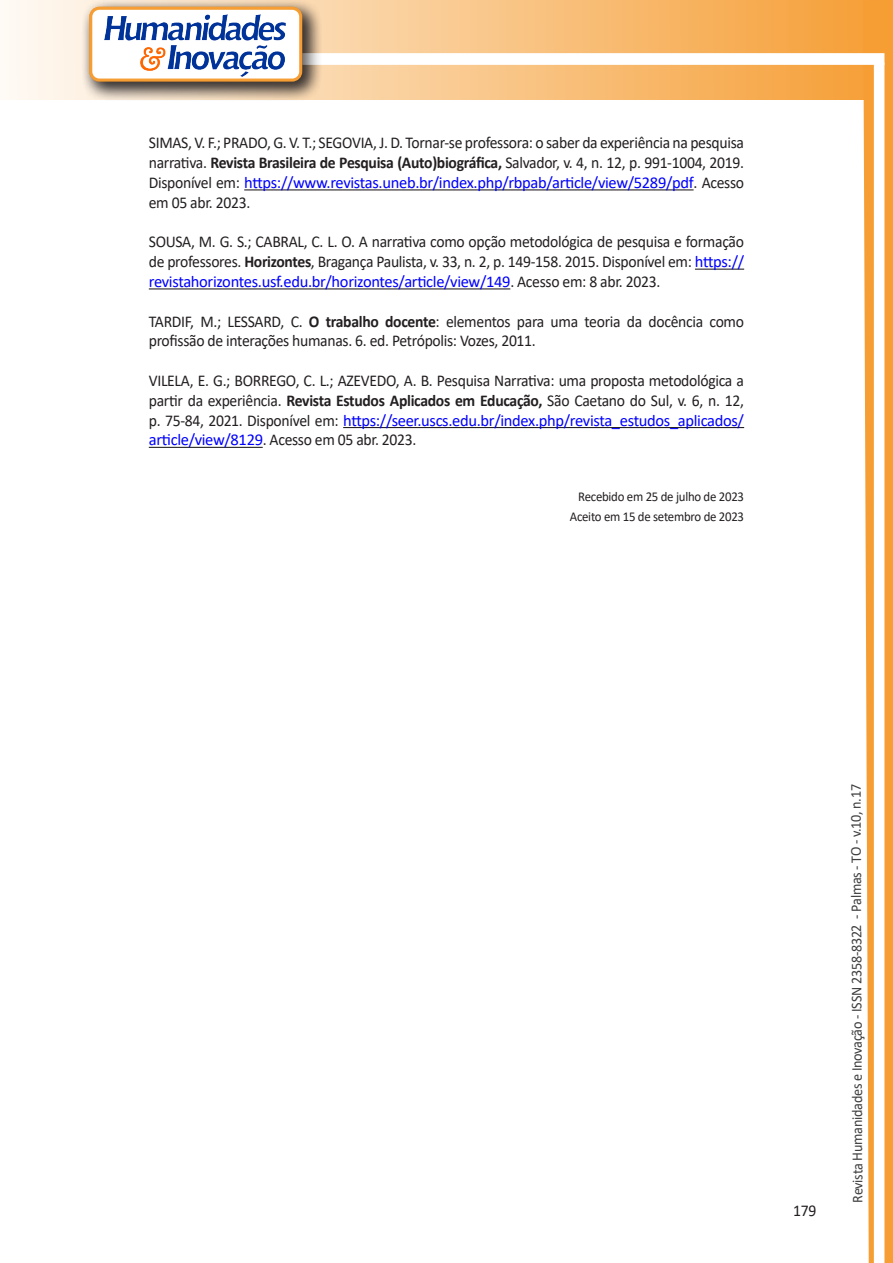
<style>
.page{position:relative;width:893px;height:1263px;background:#fff}
.page>*{position:absolute;margin:0;border:0;box-sizing:border-box;transform-origin:0 0}
.texto{font:16.5px/19.8px "Calibri";letter-spacing:-.02em;color:#231f20;text-align:justify;scale:.95 1}
.t1{font:15px "Calibri";letter-spacing:-.025em;color:#3e3e3f;scale:.95 1}
.texto-2{font:13.5px "Calibri";letter-spacing:-.02em;color:#231f20;scale:.95 1}
.s1{font-weight:700}
.s2{color:#00f}
</style>
<div class="page">
<svg style="left:5px;top:0;width:858px;height:100px;background:#f9c484"></svg>
<div style="left:302px;top:53px;width:582px;height:12px;background:#fff;border:2px solid #fff"></div>
<svg style="left:863px;top:0;width:30px;height:1263px"></svg>
<div style="left:81px;top:0;width:241px;height:102px;background:#231f20;opacity:.75"></div>
<div style="left:91px;top:8px;width:210px;height:72px;background:#fff;border-radius:9px"></div>
<img style="left:104px;top:14px;width:181px;height:62px">
<div style="left:89px;top:7px;width:213px;height:75px;border:3px solid #f69e34;border-radius:9px"></div>
<hr style="left:244px;top:189px;width:450px;height:1px;background:#231f20">
<hr style="left:695px;top:269px;width:49px;height:1px;background:#231f20">
<hr style="left:149px;top:288px;width:361px;height:1px;background:#231f20">
<hr style="left:343px;top:427px;width:401px;height:1px;background:#231f20">
<hr style="left:149px;top:447px;width:114px;height:1px;background:#231f20">
<p class="texto" style="left:149px;top:133px;width:628px">SIMAS, V. F.; PRADO, G. V. T.; SEGOVIA, J. D. Tornar-se professora: o saber da experiência na pesquisa narrativa. <span class="s1">Revista Brasileira de Pesquisa (Auto)biográfica,</span> Salvador, v. 4, n. 12, p. 991-1004, 2019.<br>Disponível em: <span class="s2">https://www.revistas.uneb.br/index.php/rbpab/article/view/5289/pdf</span>. Acesso em 05 abr. 2023.</p>
<p class="texto" style="left:149px;top:232px;width:628px">SOUSA, M. G. S.; CABRAL, C. L. O. A narrativa como opção metodológica de pesquisa e formação de professores. <span class="s1">Horizontes</span>, Bragança Paulista, v. 33, n. 2, p. 149-158. 2015. Disponível em: <span class="s2">https:// revistahorizontes.usf.edu.br/horizontes/article/view/149</span>. Acesso em: 8 abr. 2023.</p>
<p class="texto" style="left:149px;top:311px;width:628px">TARDIF, M.; LESSARD, C. <span class="s1">O trabalho docente</span>: elementos para uma teoria da docência como profissão de interações humanas. 6. ed. Petrópolis: Vozes, 2011.</p>
<p class="texto" style="left:149px;top:370px;width:628px">VILELA, E. G.; BORREGO, C. L.; AZEVEDO, A. B. Pesquisa Narrativa: uma proposta metodológica a partir da experiência. <span class="s1">Revista Estudos Aplicados em Educação,</span> São Caetano do Sul, v. 6, n. 12, p. 75-84, 2021. Disponível em: <span class="s2">https://seer.uscs.edu.br/index.php/revista_estudos_aplicados/ article/view/8129</span>. Acesso em 05 abr. 2023.</p>
<p class="texto-2" style="left:578px;top:487px;width:176px">Recebido em 25 de julho de 2023</p>
<p class="texto-2" style="left:570px;top:507px;width:185px">Aceito em 15 de setembro de 2023</p>
<p class="texto" style="left:793px;top:1200px;width:26px">179</p>
<p class="t1" style="left:846px;top:1203px;width:442px;rotate:-90deg">Revista Humanidades e Inovação - ISSN 2358-8322 - Palmas - TO - v.10, n.17</p>
</div>
